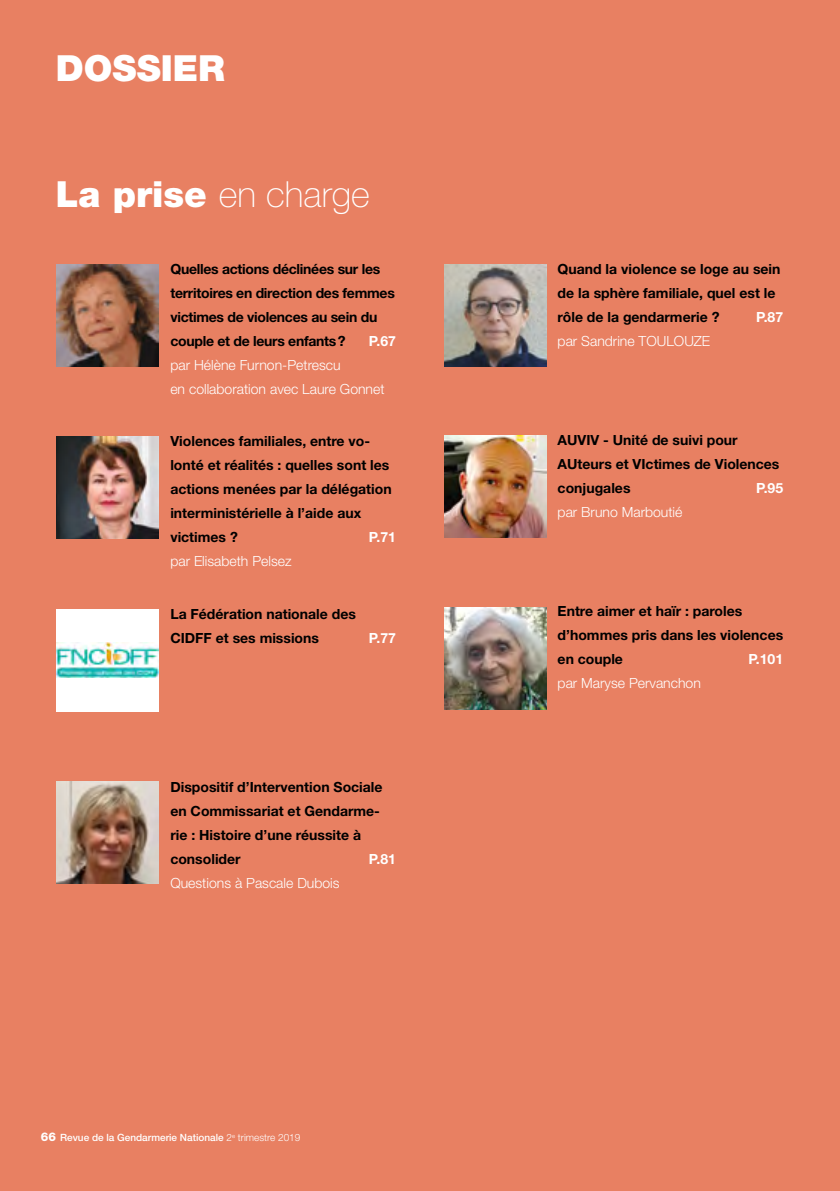
<style>
.page{position:relative;width:840px;height:1191px;background:#fff}
.page>*{position:absolute;margin:0;border:0;box-sizing:border-box;transform-origin:0 0}
.t1{font:100 36px "Helvetica Neue LT Std";color:#fff}
.t2{font:900 36px "Helvetica Neue LT Std";color:#fff}
.t3{font:700 14px/24px "Helvetica Neue LT Std";color:#000}
.t4{font:300 14px/24px "Helvetica Neue LT Std";color:#fff}
.t5{font:700 14px/24px "Helvetica Neue LT Std";letter-spacing:-.02em;color:#000}
.t6{font:700 14px "Helvetica Neue LT Std";color:#fff}
.t7{font:500 10px "Helvetica Neue LT Std";color:#fff}
.s1{font-weight:900}
.s2{font-weight:800;font-size:12px}
.s3{font-weight:300}
</style>
<div class="page">
<div style="left:0;top:0;width:839px;height:1191px;background:#e88062"></div>
<img style="left:444px;top:607px;width:102px;height:102px">
<img style="left:444px;top:435px;width:102px;height:103px">
<img style="left:444px;top:264px;width:102px;height:102px">
<img style="left:57px;top:782px;width:102px;height:102px">
<div style="left:57px;top:609px;width:102px;height:102px;background:#fff"></div>
<img style="left:57px;top:643px;width:102px;height:35px">
<img style="left:57px;top:437px;width:102px;height:102px">
<img style="left:57px;top:264px;width:102px;height:102px">
<h1 class="t2" style="left:56px;top:47px;width:170px">DOSSIER</h1>
<h1 class="t1" style="left:56px;top:174px;width:315px"><span class="s1">La prise</span> en charge</h1>
<p class="t5" style="left:170px;top:257px;width:226px">Quelles actions déclinées sur les territoires en direction des femmes victimes de violences au sein du couple et de leurs enfants?</p>
<p class="t6" style="left:369px;top:332px;width:28px">P.67</p>
<p class="t4" style="left:170px;top:353px;width:215px">par Hélène Furnon-Petrescu<br>en collaboration avec Laure Gonnet</p>
<p class="t3" style="left:170px;top:429px;width:223px">Violences familiales, entre vo&shy;lonté et réalités : quelles sont les actions menées par la délégation interministérielle à l’aide aux victimes ?</p>
<p class="t6" style="left:369px;top:529px;width:28px">P.71</p>
<p class="t4" style="left:170px;top:549px;width:123px">par Elisabeth Pelsez</p>
<p class="t3" style="left:170px;top:601px;width:187px">La Fédération nationale des<br>CIDFF et ses missions</p>
<p class="t6" style="left:369px;top:629px;width:28px">P.77</p>
<p class="t3" style="left:170px;top:774px;width:214px">Dispositif d’Intervention Sociale en Commissariat et Gendarme&shy;rie : Histoire d’une réussite à consolider</p>
<p class="t6" style="left:369px;top:850px;width:28px">P.81</p>
<p class="t4" style="left:170px;top:870px;width:171px">Questions à Pascale Dubois</p>
<p class="t7" style="left:41px;top:1131px;width:261px"><span class="s2">66</span> Revue de la Gendarmerie Nationale <span class="s3">2</span><sup>e</sup> <span class="s3">trimestre 2019</span></p>
<p class="t3" style="left:557px;top:257px;width:224px">Quand la violence se loge au sein de la sphère familiale, quel est le rôle de la gendarmerie ?</p>
<p class="t6" style="left:755px;top:308px;width:28px">P.87</p>
<p class="t4" style="left:557px;top:329px;width:154px">par Sandrine TOULOUZE</p>
<p class="t3" style="left:557px;top:428px;width:223px">AUVIV - Unité de suivi pour<br>AUteurs et VIctimes de Violences conjugales</p>
<p class="t6" style="left:755px;top:479px;width:28px">P.95</p>
<p class="t4" style="left:557px;top:500px;width:126px">par Bruno Marboutié</p>
<p class="t3" style="left:557px;top:598px;width:227px">Entre aimer et haïr : paroles d’hommes pris dans les violences en couple</p>
<p class="t6" style="left:748px;top:650px;width:36px">P.101</p>
<p class="t4" style="left:557px;top:670px;width:145px">par Maryse Pervanchon</p>
</div>
